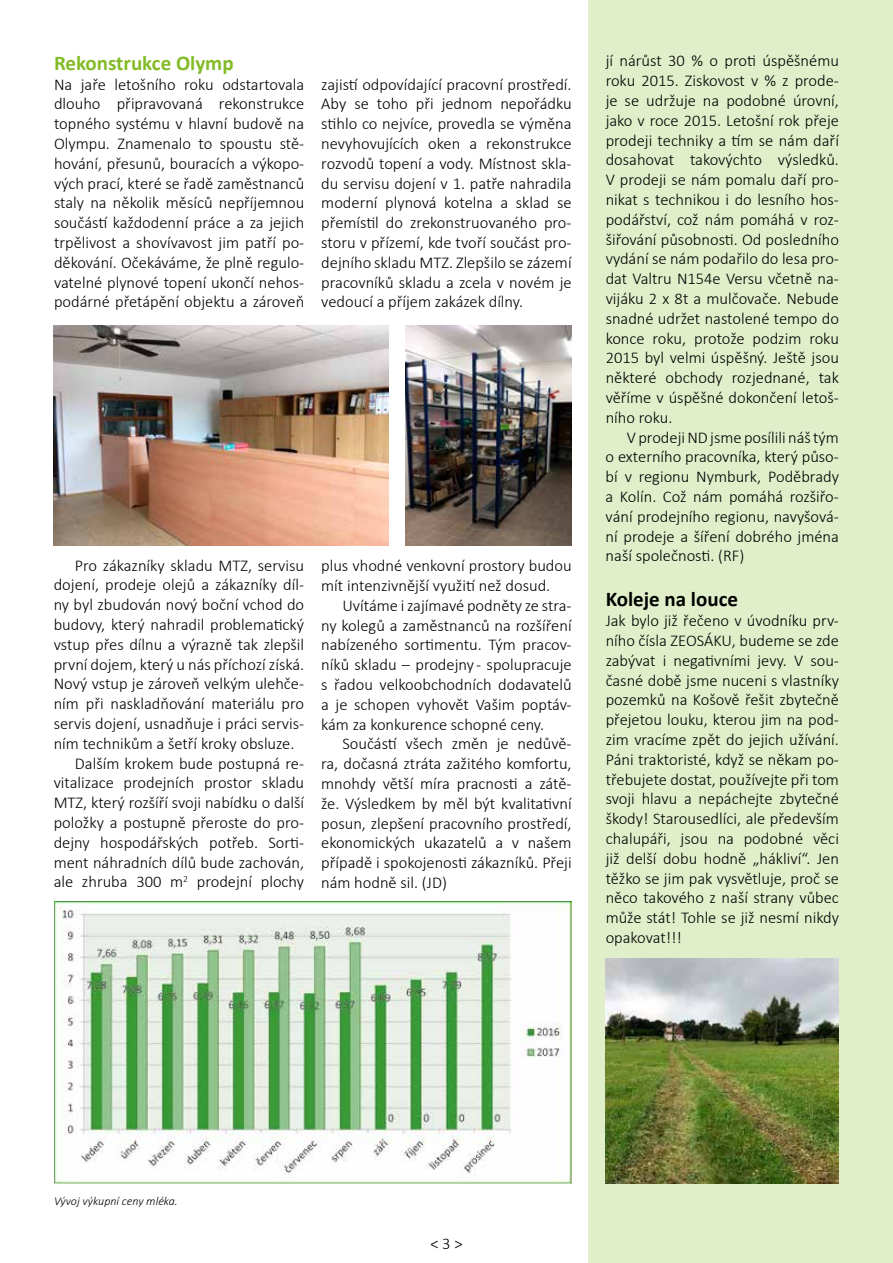
<style>
.page{position:relative;width:893px;height:1263px;background:#fff}
.page>*{position:absolute;margin:0;border:0;box-sizing:border-box;transform-origin:0 0}
.t1{font:700 21px "Calibri";color:#83bb26}
.t2{font:700 21px "Calibri";color:#000}
.t3{font:300 16.5px/19.8px "Calibri";color:#000;text-align:justify}
.t4{font:italic 300 12px "Calibri";color:#000}
</style>
<div class="page">
<div style="left:589px;top:0;width:304px;height:1263px;background:#e0eec9"></div>
<img style="left:54px;top:325px;width:334px;height:220px">
<img style="left:54px;top:901px;width:518px;height:282px">
<img style="left:606px;top:958px;width:233px;height:225px">
<img style="left:405px;top:325px;width:167px;height:220px">
<p class="t1" style="left:54px;top:48px;width:181px">Rekonstrukce Olymp</p>
<p class="t3" style="left:54px;top:74px;width:252px">Na jaře letošního roku odstartovala dlouho připravovaná rekonstrukce topného systému v hlavní budově na Olympu. Znamenalo to spoustu stě&shy;hování, přesunů, bouracích a výkopo&shy;vých prací, které se řadě zaměstnanců staly na několik měsíců nepříjemnou součástí každodenní práce a za jejich trpělivost a shovívavost jim patří po&shy;děkování. Očekáváme, že plně regulo&shy;vatelné plynové topení ukončí nehos&shy;podárné přetápění objektu a zároveň</p>
<p class="t3" style="left:321px;top:74px;width:252px">zajistí odpovídající pracovní prostředí.<br>Aby se toho při jednom nepořádku stihlo co nejvíce, provedla se výměna nevyhovujících oken a rekonstrukce rozvodů topení a vody. Místnost skla&shy;du servisu dojení v 1. patře nahradila moderní plynová kotelna a sklad se přemístil do zrekonstruovaného pro&shy;storu v přízemí, kde tvoří součást pro&shy;dejního skladu MTZ. Zlepšilo se zázemí pracovníků skladu a zcela v novém je vedoucí a příjem zakázek dílny.</p>
<p class="t3" style="left:75px;top:555px;width:231px">Pro zákazníky skladu MTZ, servisu</p>
<p class="t3" style="left:54px;top:575px;width:252px">dojení, prodeje olejů a zákazníky díl-</p>
<p class="t3" style="left:54px;top:595px;width:252px">ny byl zbudován nový boční vchod do</p>
<p class="t3" style="left:54px;top:614px;width:252px">budovy, který nahradil problematický</p>
<p class="t3" style="left:54px;top:634px;width:252px">vstup přes dílnu a výrazně tak zlepšil</p>
<p class="t3" style="left:54px;top:654px;width:252px">první dojem, který u nás příchozí získá.</p>
<p class="t3" style="left:54px;top:674px;width:252px">Nový vstup je zároveň velkým ulehče-</p>
<p class="t3" style="left:54px;top:694px;width:252px">ním při naskladňování materiálu pro</p>
<p class="t3" style="left:54px;top:713px;width:252px">servis dojení, usnadňuje i práci servis-</p>
<p class="t3" style="left:54px;top:733px;width:242px">ním technikům a šetří kroky obsluze.</p>
<p class="t3" style="left:75px;top:753px;width:231px">Dalším krokem bude postupná re-</p>
<p class="t3" style="left:54px;top:773px;width:252px">vitalizace prodejních prostor skladu</p>
<p class="t3" style="left:54px;top:793px;width:252px">MTZ, který rozšíří svoji nabídku o další</p>
<p class="t3" style="left:54px;top:812px;width:252px">položky a postupně přeroste do pro-</p>
<p class="t3" style="left:54px;top:832px;width:252px">dejny hospodářských potřeb. Sorti-</p>
<p class="t3" style="left:54px;top:852px;width:252px">ment náhradních dílů bude zachován,</p>
<p class="t3" style="left:54px;top:872px;width:252px">ale zhruba 300 m<sup>2</sup> prodejní plochy</p>
<p class="t3" style="left:321px;top:556px;width:252px">plus vhodné venkovní prostory budou mít intenzivnější využití než dosud.</p>
<p class="t3" style="left:321px;top:595px;width:252px;text-indent:21px">Uvítáme i zajímavé podněty ze stra&shy;ny kolegů a zaměstnanců na rozšíření nabízeného sortimentu. Tým pracov&shy;níků skladu – prodejny - spolupracuje s řadou velkoobchodních dodavatelů a je schopen vyhovět Vašim poptáv&shy;kám za konkurence schopné ceny.</p>
<p class="t3" style="left:321px;top:734px;width:252px;text-indent:21px">Součástí všech změn je nedůvě&shy;ra, dočasná ztráta zažitého komfortu, mnohdy větší míra pracnosti a zátě&shy;že. Výsledkem by měl být kvalitativní posun, zlepšení pracovního prostředí, ekonomických ukazatelů a v našem případě i spokojenosti zákazníků. Přeji nám hodně sil. (JD)</p>
<p class="t3" style="left:606px;top:51px;width:235px">jí nárůst 30 % o proti úspěšnému roku 2015. Ziskovost v % z prode&shy;je se udržuje na podobné úrovní, jako v roce 2015. Letošní rok přeje prodeji techniky a tím se nám daří dosahovat takovýchto výsledků.<br>V prodeji se nám pomalu daří pro&shy;nikat s technikou i do lesního hos&shy;podářství, což nám pomáhá v roz&shy;šiřování působnosti. Od posledního vydání se nám podařilo do lesa pro&shy;dat Valtru N154e Versu včetně na&shy;vijáku 2 x 8t a mulčovače. Nebude snadné udržet nastolené tempo do konce roku, protože podzim roku 2015 byl velmi úspěšný. Ještě jsou některé obchody rozjednané, tak věříme v úspěšné dokončení letoš&shy;ního roku.</p>
<p class="t3" style="left:606px;top:427px;width:235px;text-indent:21px">V prodeji ND jsme posílili náš tým o externího pracovníka, který půso&shy;bí v regionu Nymburk, Poděbrady a Kolín. Což nám pomáhá rozšiřo&shy;vání prodejního regionu, navyšová&shy;ní prodeje a šíření dobrého jména naší společnosti. (RF)</p>
<p class="t2" style="left:606px;top:585px;width:134px">Koleje na louce</p>
<p class="t3" style="left:606px;top:611px;width:235px">Jak bylo již řečeno v úvodníku prv&shy;ního čísla ZEOSÁKU, budeme se zde zabývat i negativními jevy. V sou&shy;časné době jsme nuceni s vlastníky pozemků na Košově řešit zbytečně přejetou louku, kterou jim na pod&shy;zim vracíme zpět do jejich užívání.<br>Páni traktoristé, když se někam po&shy;třebujete dostat, používejte při tom svoji hlavu a nepáchejte zbytečné škody! Starousedlíci, ale především chalupáři, jsou na podobné věci již delší dobu hodně „hákliví“. Jen těžko se jim pak vysvětluje, proč se něco takového z naší strany vůbec může stát! Tohle se již nesmí nikdy opakovat!!!</p>
<p class="t4" style="left:54px;top:1194px;width:125px">Vývoj výkupní ceny mléka.</p>
<p class="t3" style="left:430px;top:1233px;width:34px">&lt; 3 &gt;</p>
</div>
